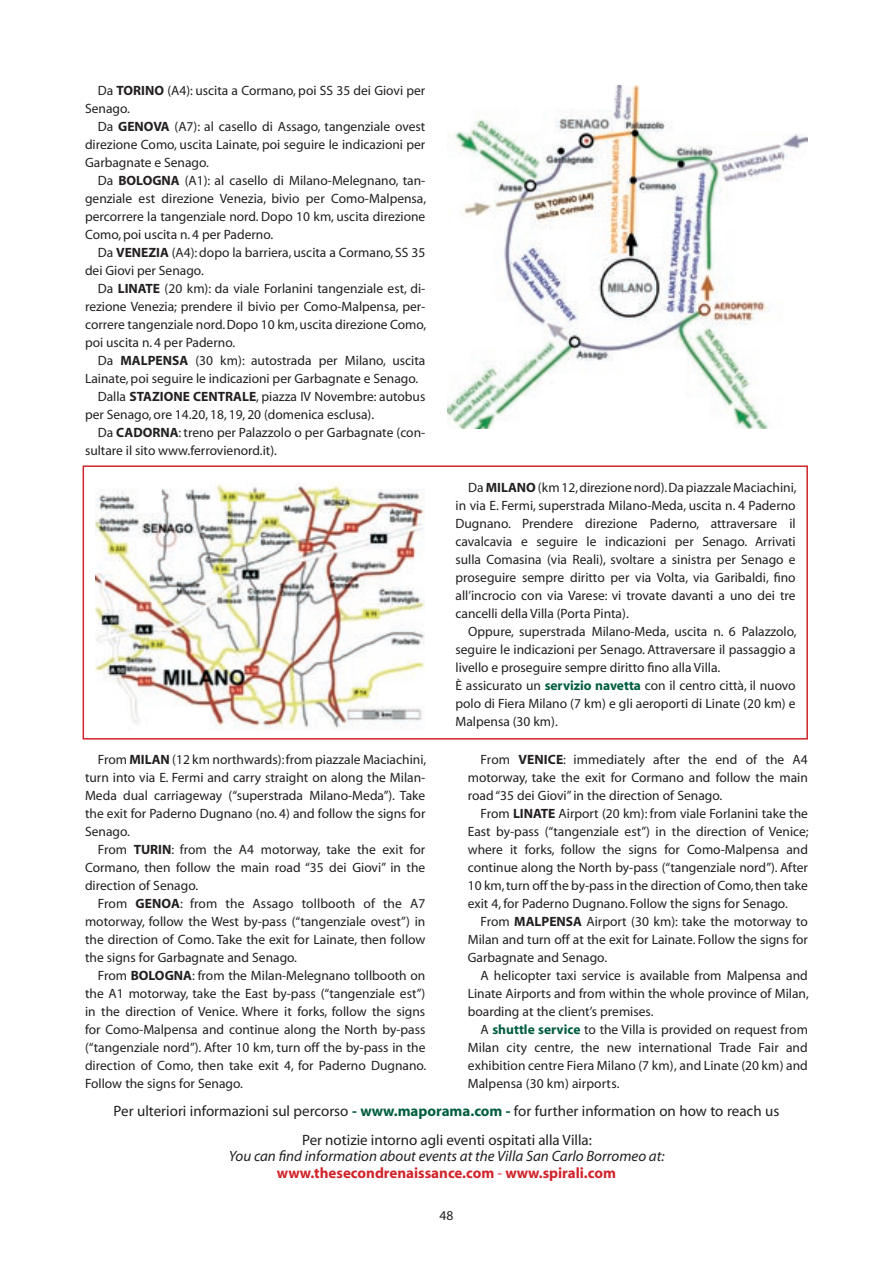
<style>
.page{position:relative;width:893px;height:1263px;background:#fff}
.page>*{position:absolute;margin:0;border:0;box-sizing:border-box;transform-origin:0 0}
.t1{font:15px "Myriad";color:#231f20}
.t2{font:italic 15px/16.5px "Myriad";color:#231f20;text-align:center}
.t3{font:13.5px/18px "Myriad";color:#231f20;text-align:justify}
.s1{font-weight:700}
.s2{font-weight:700;color:#005d41}
.s3{font-weight:700;font-style:normal;color:#d1232a}
.s4{font-style:normal;color:#d1232a}
</style>
<div class="page">
<div style="left:83px;top:465px;width:725px;height:274px;border:2px solid #d1232a"></div>
<img style="left:95px;top:483px;width:329px;height:247px">
<img style="left:448px;top:85px;width:360px;height:343px">
<p class="t3" style="left:85px;top:82px;width:342px;text-indent:13px">Da <span class="s1">TORINO</span> (A4): uscita a Cormano, poi SS 35 dei Giovi per<br>Senago.</p>
<p class="t3" style="left:85px;top:118px;width:342px;text-indent:13px">Da <span class="s1">GENOVA</span> (A7): al casello di Assago, tangenziale ovest direzione Como, uscita Lainate, poi seguire le indicazioni per Garbagnate e Senago.</p>
<p class="t3" style="left:85px;top:172px;width:343px;text-indent:13px">Da <span class="s1">BOLOGNA</span> (A1): al casello di Milano-Melegnano, tan&shy;genziale est direzione Venezia, bivio per Como-Malpensa, percorrere la tangenziale nord. Dopo 10 km, uscita direzione Como, poi uscita n. 4 per Paderno.</p>
<p class="t3" style="left:85px;top:244px;width:342px;text-indent:13px">Da <span class="s1">VENEZIA</span> (A4): dopo la barriera, uscita a Cormano, SS 35 dei Giovi per Senago.</p>
<p class="t3" style="left:85px;top:280px;width:343px;text-indent:13px">Da <span class="s1">LINATE</span> (20 km): da viale Forlanini tangenziale est, di&shy;rezione Venezia; prendere il bivio per Como-Malpensa, per&shy;correre tangenziale nord. Dopo 10 km, uscita direzione Como, poi uscita n. 4 per Paderno.</p>
<p class="t3" style="left:98px;top:352px;width:329px">Da <span class="s1">MALPENSA</span> (30 km): autostrada per Milano, uscita</p>
<p class="t3" style="left:85px;top:370px;width:335px">Lainate, poi seguire le indicazioni per Garbagnate e Senago.</p>
<p class="t3" style="left:98px;top:388px;width:329px">Dalla <span class="s1">STAZIONE CENTRALE</span>, piazza IV Novembre: autobus</p>
<p class="t3" style="left:85px;top:406px;width:291px">per Senago, ore 14.20, 18, 19, 20 (domenica esclusa).</p>
<p class="t3" style="left:98px;top:424px;width:329px">Da <span class="s1">CADORNA</span>: treno per Palazzolo o per Garbagnate (con-</p>
<p class="t3" style="left:85px;top:442px;width:193px">sultare il sito www.ferrovienord.it).</p>
<p class="t3" style="left:455px;top:479px;width:343px;text-indent:13px">Da <span class="s1">MILANO</span> (km 12, direzione nord). Da piazzale Maciachini, in via E. Fermi, superstrada Milano-Meda, uscita n. 4 Paderno Dugnano. Prendere direzione Paderno, attraversare il cavalcavia e seguire le indicazioni per Senago. Arrivati sulla Comasina (via Reali), svoltare a sinistra per Senago e proseguire sempre diritto per via Volta, via Garibaldi, fino all’incrocio con via Varese: vi trovate davanti a uno dei tre cancelli della Villa (Porta Pinta).</p>
<p class="t3" style="left:455px;top:623px;width:343px;text-align:left;text-indent:13px">Oppure, superstrada Milano-Meda, uscita n. 6 Palazzolo, seguire le indicazioni per Senago. Attraversare il passaggio a livello e proseguire sempre diritto fino alla Villa.<br>È assicurato un <span class="s2">servizio navetta</span> con il centro città, il nuovo polo di Fiera Milano (7 km) e gli aeroporti di Linate (20 km) e Malpensa (30 km).</p>
<p class="t3" style="left:85px;top:751px;width:343px;text-indent:13px">From <span class="s1">MILAN</span> (12 km northwards): from piazzale Maciachini, turn into via E. Fermi and carry straight on along the Milan-Meda dual carriageway (“superstrada Milano-Meda”). Take the exit for Paderno Dugnano (no. 4) and follow the signs for Senago.</p>
<p class="t3" style="left:85px;top:841px;width:342px;text-indent:13px">From <span class="s1">TURIN</span>: from the A4 motorway, take the exit for Cormano, then follow the main road “35 dei Giovi” in the direction of Senago.</p>
<p class="t3" style="left:85px;top:895px;width:342px;text-indent:13px">From <span class="s1">GENOA</span>: from the Assago tollbooth of the A7 motorway, follow the West by-pass (“tangenziale ovest”) in the direction of Como. Take the exit for Lainate, then follow the signs for Garbagnate and Senago.</p>
<p class="t3" style="left:85px;top:967px;width:343px;text-indent:13px">From <span class="s1">BOLOGNA</span>: from the Milan-Melegnano tollbooth on the A1 motorway, take the East by-pass (“tangenziale est”) in the direction of Venice. Where it forks, follow the signs for Como-Malpensa and continue along the North by-pass (“tangenziale nord”). After 10 km, turn off the by-pass in the direction of Como, then take exit 4, for Paderno Dugnano.<br>Follow the signs for Senago.</p>
<p class="t3" style="left:468px;top:751px;width:342px;text-indent:13px">From <span class="s1">VENICE</span>: immediately after the end of the A4 motorway, take the exit for Cormano and follow the main road “35 dei Giovi” in the direction of Senago.</p>
<p class="t3" style="left:468px;top:805px;width:342px;text-indent:13px">From <span class="s1">LINATE</span> Airport (20 km): from viale Forlanini take the East by-pass (“tangenziale est”) in the direction of Venice; where it forks, follow the signs for Como-Malpensa and continue along the North by-pass (“tangenziale nord”). After 10 km, turn off the by-pass in the direction of Como, then take exit 4, for Paderno Dugnano. Follow the signs for Senago.</p>
<p class="t3" style="left:468px;top:913px;width:342px;text-indent:13px">From <span class="s1">MALPENSA</span> Airport (30 km): take the motorway to Milan and turn off at the exit for Lainate. Follow the signs for Garbagnate and Senago.</p>
<p class="t3" style="left:468px;top:967px;width:343px;text-indent:13px">A helicopter taxi service is available from Malpensa and Linate Airports and from within the whole province of Milan, boarding at the client’s premises.</p>
<p class="t3" style="left:468px;top:1021px;width:342px;text-indent:13px">A <span class="s2">shuttle service</span> to the Villa is provided on request from Milan city centre, the new international Trade Fair and exhibition centre Fiera Milano (7 km), and Linate (20 km) and Malpensa (30 km) airports.</p>
<p class="t1" style="left:114px;top:1104px;width:667px">Per ulteriori informazioni sul percorso <span class="s2">- www.maporama.com -</span> for further information on how to reach us</p>
<p class="t1" style="left:302px;top:1132px;width:291px">Per notizie intorno agli eventi ospitati alla Villa:</p>
<p class="t2" style="left:229px;top:1148px;width:437px">You can find information about events at the Villa San Carlo Borromeo at: <span class="s3">www.thesecondrenaissance.com</span> <span class="s4">-</span> <span class="s3">www.spirali.com</span></p>
<p class="t3" style="left:440px;top:1207px;width:15px">48</p>
</div>
